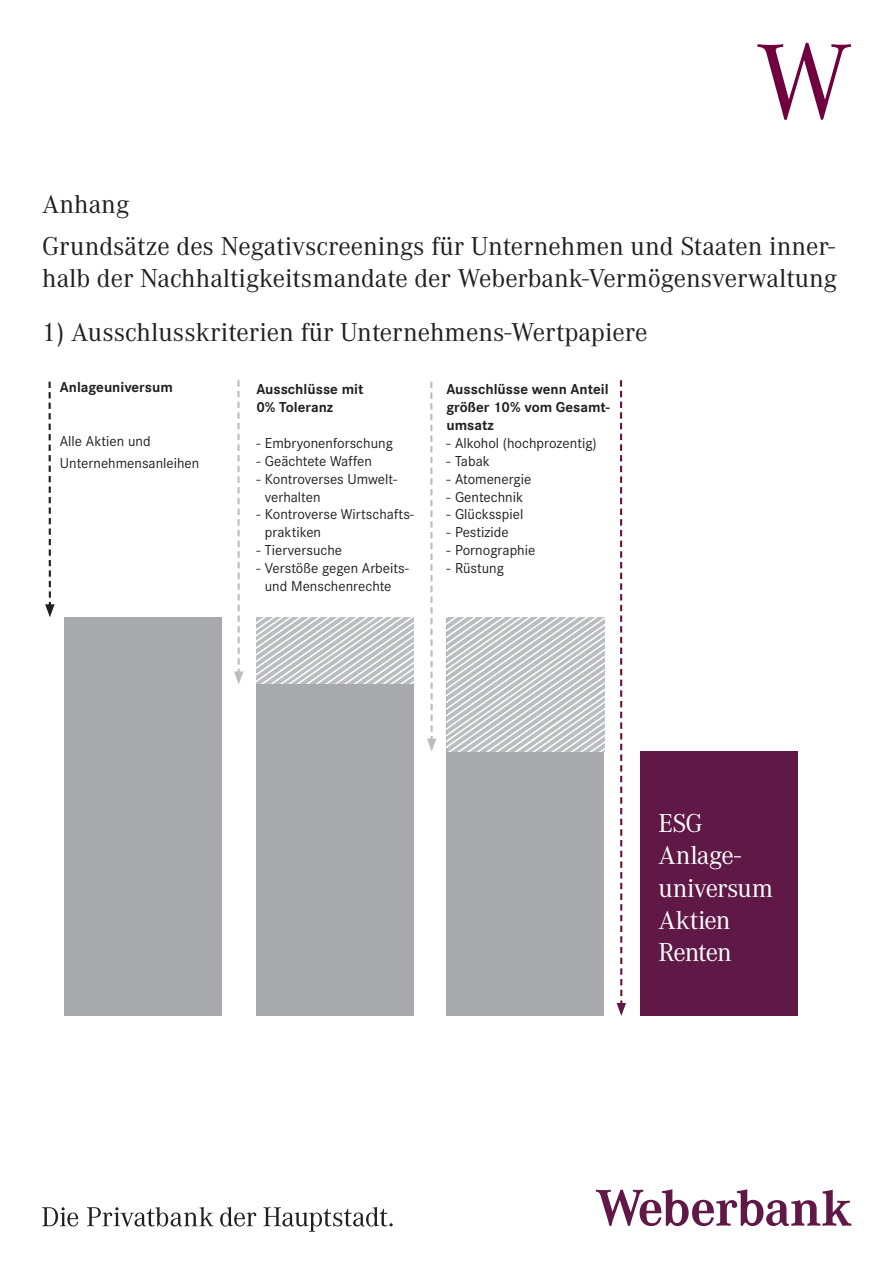
<style>
.page{position:relative;width:893px;height:1263px;background:#fff}
.page>*{position:absolute;margin:0;border:0;box-sizing:border-box;transform-origin:0 0}
.t1{font:26.85px/41.8px "Corporate A";color:#231f20}
.t2{font:26.85px/32.2px "Corporate A";letter-spacing:-.03em;color:#fff}
.t3{font:15px/18px "Corporate S";color:#231f20}
.t4{font:700 15px/18px "Corporate S";color:#231f20}
</style>
<div class="page">
<svg style="left:757px;top:43px;width:94px;height:77px"></svg>
<svg style="left:596px;top:1189px;width:255px;height:37px"></svg>
<svg style="left:42px;top:1207px;width:36px;height:19px"></svg>
<svg style="left:87px;top:1207px;width:127px;height:19px"></svg>
<svg style="left:220px;top:1207px;width:36px;height:19px"></svg>
<svg style="left:263px;top:1207px;width:130px;height:25px"></svg>
<svg style="left:45px;top:382px;width:10px;height:235px"></svg>
<svg style="left:234px;top:380px;width:9px;height:304px"></svg>
<svg style="left:427px;top:382px;width:9px;height:369px"></svg>
<svg style="left:617px;top:380px;width:9px;height:636px"></svg>
<div style="left:64px;top:617px;width:158px;height:399px;background:#a8a9ad"></div>
<div style="left:256px;top:617px;width:158px;height:399px;background:#a8a9ad"></div>
<div style="left:446px;top:617px;width:158px;height:399px;background:#a8a9ad"></div>
<div style="left:641px;top:752px;width:157px;height:264px;background:#601846"></div>
<svg style="left:256px;top:617px;width:158px;height:66px;background:#cecfd1"></svg>
<svg style="left:447px;top:617px;width:157px;height:135px;background:#cecfd1"></svg>
<h1 class="t1" style="left:42px;top:182px;width:794px">Anhang<br>Grundsätze des Negativscreenings für Unternehmen und Staaten inner-</h1>
<h1 class="t1" style="left:42px;top:256px;width:796px">halb der Nachhaltigkeitsmandate der Weberbank-Vermögensverwaltung</h1>
<h1 class="t1" style="left:42px;top:310px;width:607px">1) Ausschlusskriterien für Unternehmens-Wertpapiere</h1>
<p class="t4" style="left:60px;top:378px;width:115px">Anlageuniversum</p>
<p class="t4" style="left:256px;top:379px;width:109px">Ausschlüsse mit<br>0% Toleranz</p>
<p class="t3" style="left:256px;top:434px;width:138px">- Embryonenforschung</p>
<p class="t3" style="left:256px;top:452px;width:117px">- Geächtete Waffen</p>
<p class="t3" style="left:265px;top:470px;width:134px;text-indent:-9px">- Kontroverses Umwelt&shy;verhalten</p>
<p class="t3" style="left:265px;top:506px;width:151px;text-indent:-9px">- Kontroverse Wirtschafts&shy;praktiken</p>
<p class="t3" style="left:256px;top:541px;width:87px">- Tierversuche</p>
<p class="t3" style="left:256px;top:559px;width:154px;text-align:center">- Verstöße gegen Arbeits&shy;und Menschenrechte</p>
<p class="t4" style="left:446px;top:379px;width:165px;text-align:justify">Ausschlüsse wenn Anteil größer 10% vom Gesamt&shy;umsatz</p>
<p class="t3" style="left:446px;top:434px;width:152px">- Alkohol (hochprozentig)</p>
<p class="t3" style="left:446px;top:452px;width:45px">- Tabak</p>
<p class="t3" style="left:446px;top:470px;width:86px">- Atomenergie</p>
<p class="t3" style="left:446px;top:488px;width:78px">- Gentechnik</p>
<p class="t3" style="left:446px;top:506px;width:78px">- Glücksspiel</p>
<p class="t3" style="left:446px;top:523px;width:64px">- Pestizide</p>
<p class="t3" style="left:446px;top:541px;width:90px">- Pornographie</p>
<p class="t3" style="left:446px;top:559px;width:59px">- Rüstung</p>
<p class="t3" style="left:60px;top:431px;width:141px;line-height:21.6px">Alle Aktien und<br>Unternehmensanleihen</p>
<h1 class="t2" style="left:658px;top:806px;width:116px">ESG<br>Anlage&shy;universum<br>Aktien<br>Renten</h1>
</div>
